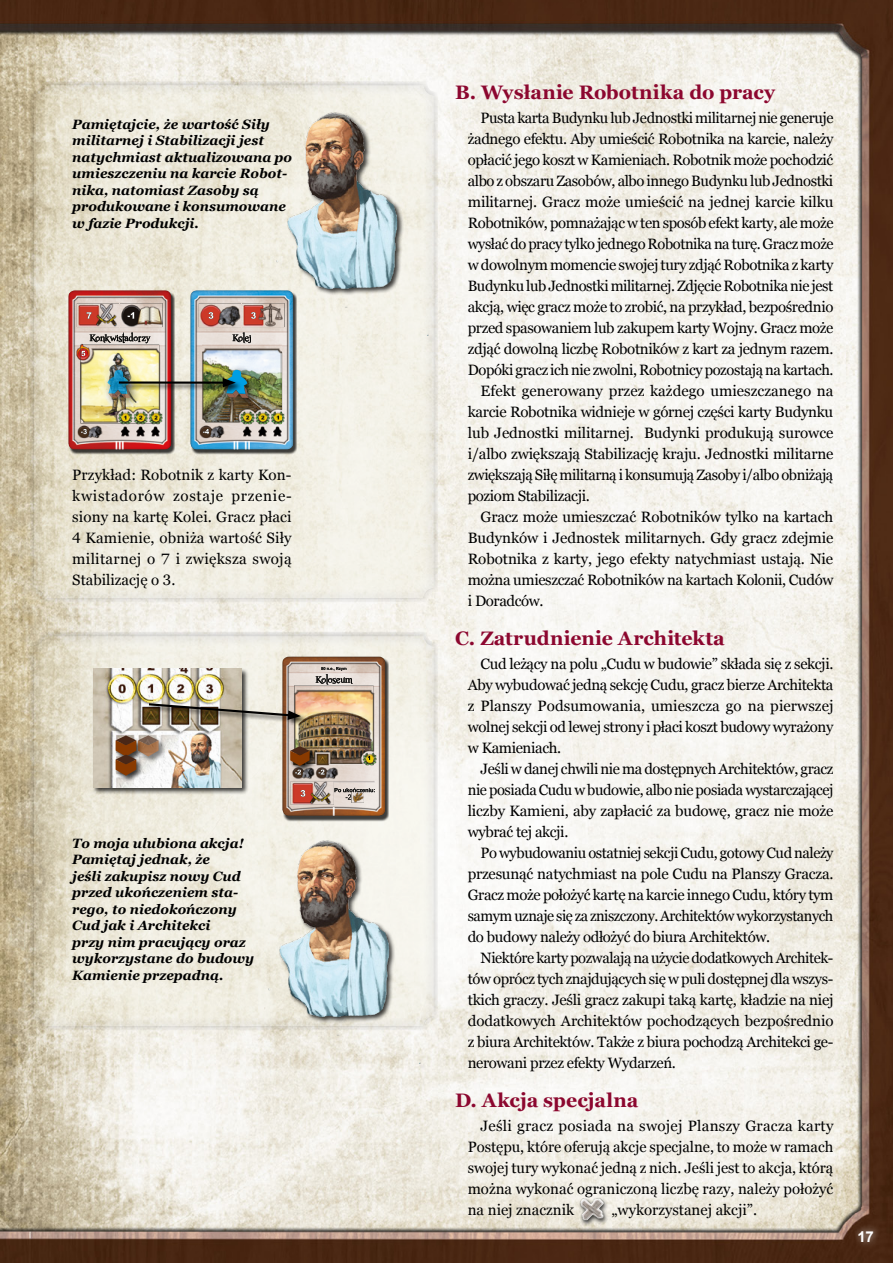
<style>
.page{position:relative;width:893px;height:1263px;background:#fff}
.page>*{position:absolute;margin:0;border:0;box-sizing:border-box;transform-origin:0 0}
.t1{font:23.7px "Bauhaus 93";letter-spacing:-.2em;color:#fff;scale:.36 1}
.t2{font:700 19.5px "Georgia";color:#8c072f}
.t3{font:15px/21px "Georgia";letter-spacing:-.025em;color:#000;text-align:justify}
.t4{font:15px "Georgia";letter-spacing:-.005em;color:#000}
.t5{font:15px "Georgia";color:#000}
.t6{font:700 15px "Arial";color:#fff}
.t7{font:italic 700 13.5px/16.5px "Georgia";color:#000}
.t8{font:700 12.75px "Arial";letter-spacing:-.025em;color:#000}
</style>
<div class="page">
<img style="left:0;top:0;width:893px;height:1263px">
<div style="left:852px;top:1223px;width:28px;height:26px;background:#fff;opacity:.75"></div>
<p class="t7" style="left:72px;top:116px;width:221px">Pamiętajcie, że wartość Siły militarnej i Stabilizacji jest natychmiast aktualizowana po umieszczeniu na karcie Robot&shy;nika, natomiast Zasoby są produkowane i konsumowane w fazie Produkcji.</p>
<h1 class="t1" style="left:114px;top:436px;width:33px">111</h1>
<h1 class="t1" style="left:232px;top:436px;width:56px">11__11</h1>
<p class="t8" style="left:201px;top:488px;width:41px">Książę</p>
<p class="t8" style="left:199px;top:526px;width:26px">Król</p>
<p class="t3" style="left:72px;top:464px;width:221px">Przykład: Robotnik z karty Kon&shy;kwistadorów zostaje przenie&shy;siony na kartę Kolei. Gracz płaci 4 Kamienie, obniża wartość Siły militarnej o 7 i zwiększa swoją Stabilizację o 3.</p>
<p class="t7" style="left:72px;top:835px;width:184px">To moja ulubiona akcja!<br>Pamiętaj jednak, że<br>jeśli zakupisz nowy Cud przed ukończeniem sta&shy;rego, to niedokończony<br>Cud jak i Architekci<br>przy nim pracujący oraz wykorzystane do budowy<br>Kamienie przepadną.</p>
<h1 class="t1" style="left:331px;top:802px;width:15px">1</h1>
<h2 class="t2" style="left:455px;top:80px;width:322px">B. Wysłanie Robotnika do pracy</h2>
<p class="t3" style="left:480px;top:107px;width:354px">Pusta karta Budynku lub Jednostki militarnej nie generuje</p>
<p class="t3" style="left:468px;top:128px;width:367px">żadnego efektu. Aby umieścić Robotnika na karcie, należy</p>
<p class="t3" style="left:468px;top:149px;width:367px">opłacić jego koszt w Kamieniach. Robotnik może pochodzić</p>
<p class="t3" style="left:468px;top:170px;width:367px">albo z obszaru Zasobów, albo innego Budynku lub Jednostki</p>
<p class="t4" style="left:468px;top:193px;width:367px">militarnej. Gracz może umieścić na jednej karcie kilku</p>
<p class="t3" style="left:468px;top:212px;width:367px">Robotników, pomnażając w ten sposób efekt karty, ale może</p>
<p class="t3" style="left:468px;top:233px;width:367px">wysłać do pracy tylko jednego Robotnika na turę. Gracz może</p>
<p class="t3" style="left:468px;top:254px;width:367px">w dowolnym momencie swojej tury zdjąć Robotnika z karty</p>
<p class="t3" style="left:468px;top:275px;width:367px">Budynku lub Jednostki militarnej. Zdjęcie Robotnika nie jest</p>
<p class="t3" style="left:468px;top:296px;width:367px">akcją, więc gracz może to zrobić, na przykład, bezpośrednio</p>
<p class="t3" style="left:468px;top:317px;width:367px">przed spasowaniem lub zakupem karty Wojny. Gracz może</p>
<p class="t3" style="left:468px;top:338px;width:367px">zdjąć dowolną liczbę Robotników z kart za jednym razem.</p>
<p class="t3" style="left:468px;top:359px;width:367px">Dopóki gracz ich nie zwolni, Robotnicy pozostają na kartach.</p>
<p class="t5" style="left:480px;top:382px;width:354px">Efekt generowany przez każdego umieszczanego na</p>
<p class="t3" style="left:468px;top:401px;width:367px">karcie Robotnika widnieje w górnej części karty Budynku</p>
<p class="t4" style="left:468px;top:424px;width:367px">lub Jednostki militarnej. Budynki produkują surowce</p>
<p class="t3" style="left:468px;top:443px;width:367px">i/albo zwiększają Stabilizację kraju. Jednostki militarne</p>
<p class="t3" style="left:468px;top:464px;width:367px">zwiększają Siłę militarną i konsumują Zasoby i/albo obniżają</p>
<p class="t3" style="left:468px;top:485px;width:123px">poziom Stabilizacji.</p>
<p class="t3" style="left:480px;top:506px;width:354px">Gracz może umieszczać Robotników tylko na kartach</p>
<p class="t4" style="left:468px;top:529px;width:367px">Budynków i Jednostek militarnych. Gdy gracz zdejmie</p>
<p class="t4" style="left:468px;top:550px;width:367px">Robotnika z karty, jego efekty natychmiast ustają. Nie</p>
<p class="t3" style="left:468px;top:569px;width:367px">można umieszczać Robotników na kartach Kolonii, Cudów</p>
<p class="t3" style="left:468px;top:590px;width:77px">i Doradców.</p>
<h2 class="t2" style="left:455px;top:626px;width:271px">C. Zatrudnienie Architekta</h2>
<p class="t3" style="left:468px;top:653px;width:367px;text-indent:13px">Cud leżący na polu „Cudu w budowie” składa się z sekcji.<br>Aby wybudować jedną sekcję Cudu, gracz bierze Architekta z Planszy Podsumowania, umieszcza go na pierwszej wolnej sekcji od lewej strony i płaci koszt budowy wyrażony w Kamieniach.</p>
<p class="t3" style="left:468px;top:758px;width:367px;text-indent:13px">Jeśli w danej chwili nie ma dostępnych Architektów, gracz nie posiada Cudu w budowie, albo nie posiada wystarczającej liczby Kamieni, aby zapłacić za budowę, gracz nie może wybrać tej akcji.</p>
<p class="t3" style="left:468px;top:842px;width:367px;text-indent:13px">Po wybudowaniu ostatniej sekcji Cudu, gotowy Cud należy przesunąć natychmiast na pole Cudu na Planszy Gracza.<br>Gracz może położyć kartę na karcie innego Cudu, który tym samym uznaje się za zniszczony. Architektów wykorzystanych do budowy należy odłożyć do biura Architektów.</p>
<p class="t3" style="left:468px;top:947px;width:367px;text-indent:13px">Niektóre karty pozwalają na użycie dodatkowych Architek&shy;tów oprócz tych znajdujących się w puli dostępnej dla wszys&shy;tkich graczy. Jeśli gracz zakupi taką kartę, kładzie na niej dodatkowych Architektów pochodzących bezpośrednio z biura Architektów. Także z biura pochodzą Architekci ge&shy;nerowani przez efekty Wydarzeń.</p>
<h2 class="t2" style="left:455px;top:1088px;width:185px">D. Akcja specjalna</h2>
<p class="t3" style="left:468px;top:1115px;width:367px;text-indent:13px">Jeśli gracz posiada na swojej Planszy Gracza karty Postępu, które oferują akcje specjalne, to może w ramach swojej tury wykonać jedną z nich. Jeśli jest to akcja, którą można wykonać ograniczoną liczbę razy, należy położyć na niej znacznik</p>
<p class="t5" style="left:611px;top:1201px;width:147px">„wykorzystanej akcji”.</p>
<p class="t6" style="left:857px;top:1226px;width:18px">17</p>
</div>
